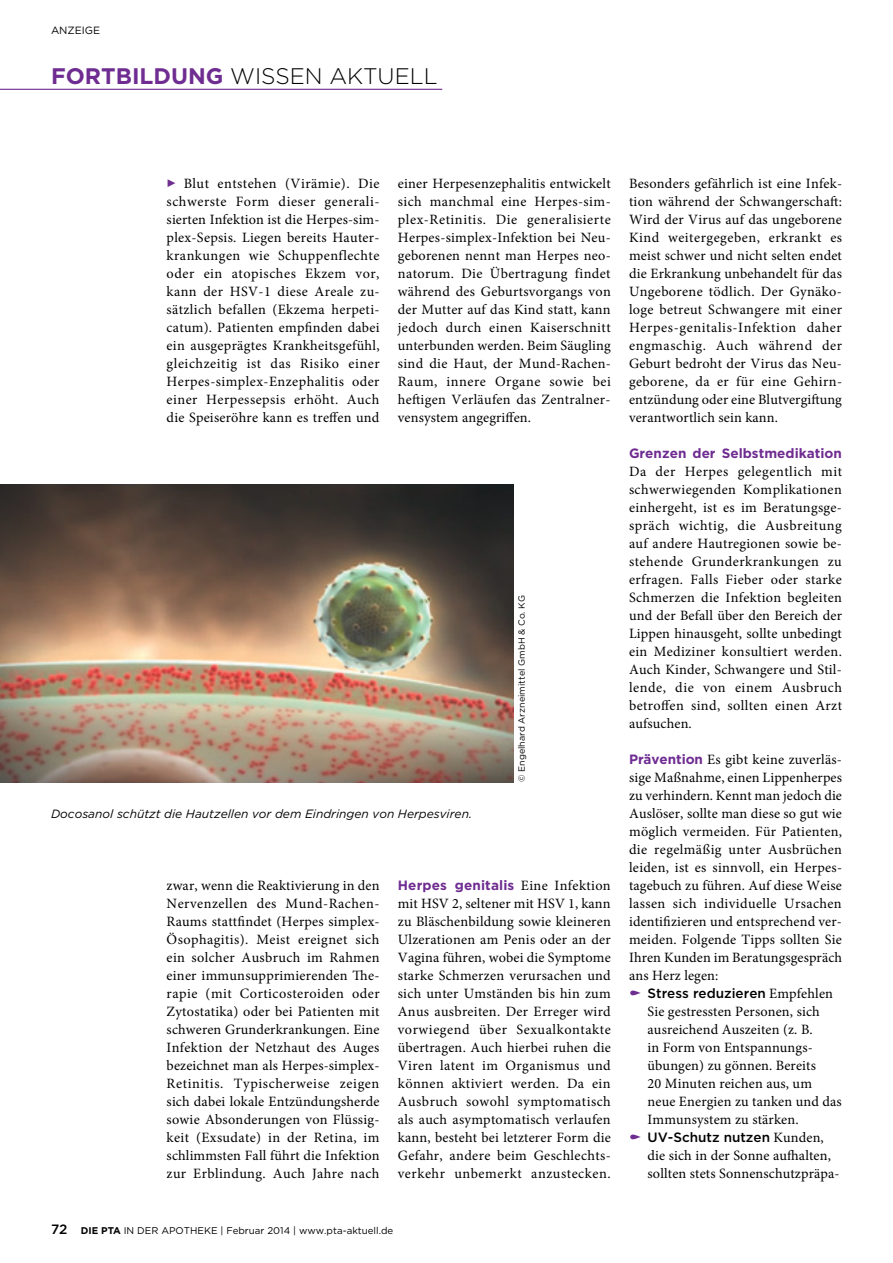
<style>
.page{position:relative;width:893px;height:1263px;background:#fff}
.page>*{position:absolute;margin:0;border:0;box-sizing:border-box;transform-origin:0 0}
.t1{font:300 22.5px "Gotham";color:#000}
.t2{font:14.25px/18px "Minion Pro";letter-spacing:.01em;color:#000;text-align:justify}
.t3{font:700 13.5px "Gotham";color:#6f2c91}
.t4{font:500 13.5px "Gotham";color:#000}
.t5{font:italic 12px "Gotham";color:#000}
.t6{font:10.5px "Gotham";color:#000}
.t7{font:9.75px "Gotham";color:#000}
.t8{font:9px "Gotham";color:#000}
.s1{font-weight:700;color:#6f2c91}
.s2{font-family:"Minion Pro";font-weight:400;font-size:14.25px;color:#000}
.s3{font-weight:500;font-size:13.5px}
.s4{font-weight:700}
.s5{font-family:"Gotham";font-weight:700;font-size:13.5px;color:#6f2c91}
.s6{font-family:"Minion Pro";font-weight:400;font-size:14.25px}
</style>
<div class="page">
<hr style="left:0;top:89px;width:442px;height:1px;background:#6f2c91">
<img style="left:0;top:485px;width:513px;height:297px">
<p class="t6" style="left:51px;top:23px;width:51px">ANZEIGE</p>
<h1 class="t1" style="left:51px;top:62px;width:388px"><span class="s1">FORTBILDUNG</span> WISSEN AKTUELL</h1>
<p class="t2" style="left:167px;top:175px;width:215px;text-indent:17px">Blut entstehen (Virämie). Die schwerste Form dieser generali&shy;sierten Infektion ist die Herpes-sim&shy;plex-Sepsis. Liegen bereits Hauter&shy;krankungen wie Schuppenflechte oder ein atopisches Ekzem vor, kann der HSV-1 diese Areale zu&shy;sätzlich befallen (Ekzema herpeti&shy;catum). Patienten empfinden dabei ein ausgeprägtes Krankheitsgefühl, gleichzeitig ist das Risiko einer Herpes-simplex-Enzephalitis oder einer Herpessepsis erhöht. Auch die Speiseröhre kann es treffen und</p>
<p class="t2" style="left:398px;top:175px;width:215px">einer Herpesenzephalitis entwickelt sich manchmal eine Herpes-sim&shy;plex-Retinitis. Die generalisierte Herpes-simplex-Infektion bei Neu&shy;geborenen nennt man Herpes neo&shy;natorum. Die Übertragung findet während des Geburtsvorgangs von der Mutter auf das Kind statt, kann jedoch durch einen Kaiserschnitt unterbunden werden. Beim Säugling sind die Haut, der Mund-Rachen-Raum, innere Organe sowie bei heftigen Verläufen das Zentralner&shy;vensystem angegriffen.</p>
<p class="t8" style="left:516px;top:782px;width:189px;rotate:-90deg">© Engelhard Arzneimittel GmbH &amp; Co. KG</p>
<p class="t5" style="left:51px;top:806px;width:423px">Docosanol schützt die Hautzellen vor dem Eindringen von Herpesviren.</p>
<p class="t2" style="left:167px;top:877px;width:215px">zwar, wenn die Reaktivierung in den Nervenzellen des Mund-Rachen-Raums stattfindet (Herpes simplex-Ösophagitis). Meist ereignet sich ein solcher Ausbruch im Rahmen einer immunsupprimierenden The&shy;rapie (mit Corticosteroiden oder Zytostatika) oder bei Patienten mit schweren Grunderkrankungen. Eine Infektion der Netzhaut des Auges bezeichnet man als Herpes-simplex-Retinitis. Typischerweise zeigen sich dabei lokale Entzündungsherde sowie Absonderungen von Flüssig&shy;keit (Exsudate) in der Retina, im schlimmsten Fall führt die Infektion zur Erblindung. Auch Jahre nach</p>
<p class="t3" style="left:398px;top:876px;width:214px">Herpes genitalis <span class="s2">Eine Infektion</span></p>
<p class="t2" style="left:398px;top:895px;width:215px">mit HSV 2, seltener mit HSV 1, kann zu Bläschenbildung sowie kleineren Ulzerationen am Penis oder an der Vagina führen, wobei die Symptome starke Schmerzen verursachen und sich unter Umständen bis hin zum Anus ausbreiten. Der Erreger wird vorwiegend über Sexualkontakte übertragen. Auch hierbei ruhen die Viren latent im Organismus und können aktiviert werden. Da ein Ausbruch sowohl symptomatisch als auch asymptomatisch verlaufen kann, besteht bei letzterer Form die Gefahr, andere beim Geschlechts&shy;verkehr unbemerkt anzustecken.</p>
<p class="t7" style="left:51px;top:1224px;width:344px"><span class="s3">72</span> <span class="s4">DIE PTA</span> IN DER APOTHEKE | Februar 2014 | www.pta-aktuell.de</p>
<p class="t2" style="left:629px;top:175px;width:215px">Besonders gefährlich ist eine Infek&shy;tion während der Schwangerschaft:<br>Wird der Virus auf das ungeborene Kind weitergegeben, erkrankt es meist schwer und nicht selten endet die Erkrankung unbehandelt für das Ungeborene tödlich. Der Gynäko&shy;loge betreut Schwangere mit einer Herpes-genitalis-Infektion daher engmaschig. Auch während der Geburt bedroht der Virus das Neu&shy;geborene, da er für eine Gehirn&shy;entzündung oder eine Blutvergiftung verantwortlich sein kann.</p>
<p class="t3" style="left:629px;top:444px;width:214px">Grenzen der Selbstmedikation</p>
<p class="t2" style="left:629px;top:463px;width:215px">Da der Herpes gelegentlich mit schwerwiegenden Komplikationen einhergeht, ist es im Beratungsge&shy;spräch wichtig, die Ausbreitung auf andere Hautregionen sowie be&shy;stehende Grunderkrankungen zu erfragen. Falls Fieber oder starke Schmerzen die Infektion begleiten und der Befall über den Bereich der Lippen hinausgeht, sollte unbedingt ein Mediziner konsultiert werden.<br>Auch Kinder, Schwangere und Stil&shy;lende, die von einem Ausbruch betroffen sind, sollten einen Arzt aufsuchen.</p>
<p class="t2" style="left:629px;top:751px;width:215px"><span class="s5">Prävention</span> Es gibt keine zuverläs&shy;sige Maßnahme, einen Lippenherpes zu verhindern. Kennt man jedoch die Auslöser, sollte man diese so gut wie möglich vermeiden. Für Patienten, die regelmäßig unter Ausbrüchen leiden, ist es sinnvoll, ein Herpes&shy;tagebuch zu führen. Auf diese Weise lassen sich individuelle Ursachen identifizieren und entsprechend ver&shy;meiden. Folgende Tipps sollten Sie Ihren Kunden im Beratungsgespräch ans Herz legen:</p>
<p class="t4" style="left:648px;top:984px;width:187px">Stress reduzieren <span class="s6">Empfehlen</span></p>
<p class="t2" style="left:647px;top:1003px;width:196px;text-align:left">Sie gestressten Personen, sich ausreichend Auszeiten (z. B.<br>in Form von Entspannungs&shy;übungen) zu gönnen. Bereits<br>20 Minuten reichen aus, um neue Energien zu tanken und das<br>Immunsystem zu stärken.</p>
<p class="t4" style="left:648px;top:1128px;width:178px">UV-Schutz nutzen <span class="s6">Kunden,</span></p>
<p class="t2" style="left:648px;top:1147px;width:194px">die sich in der Sonne aufhalten, sollten stets Sonnenschutzpräpa-</p>
</div>
